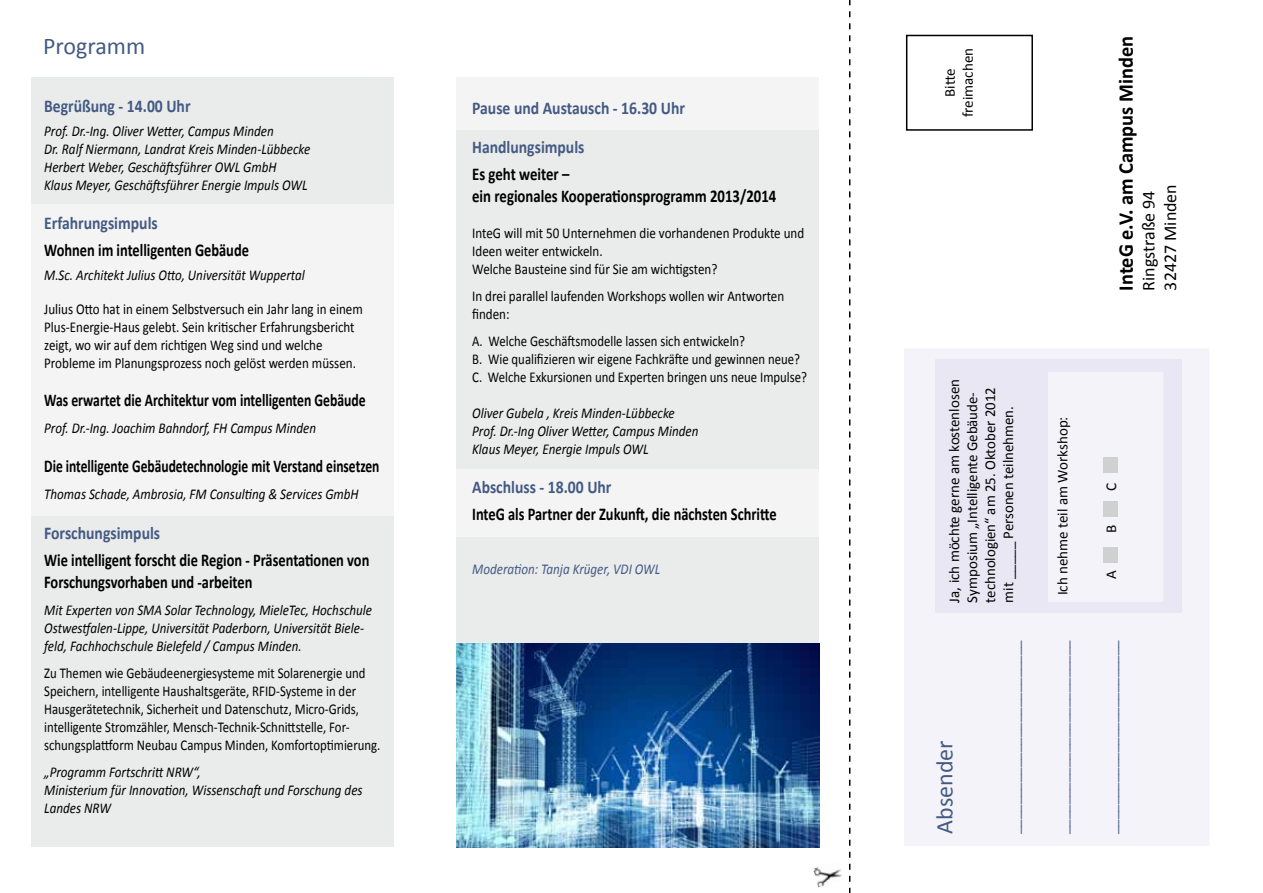
<style>
.page{position:relative;width:1263px;height:893px;background:#fff}
.page>*{position:absolute;margin:0;border:0;box-sizing:border-box;transform-origin:0 0}
.t1{font:24px "Calibri";color:#435a83}
.t2{font:700 21px "Calibri";color:#000}
.t3{font:700 18px/21.6px "Calibri";color:#000;scale:.8 1}
.t4{font:700 18px/39.6px "Calibri";color:#435a83;scale:.87 1}
.t5{font:700 18px/21.6px "Calibri";color:#000;scale:.82 1}
.t6{font:700 18px "Calibri";color:#000;scale:.75 1}
.t7{font:700 18px "Calibri";color:#000;scale:.76 1}
.t8{font:18px/21.6px "Calibri";color:#000}
.t9{font:italic 15px/18px "Calibri";color:#000;scale:.87 1}
.t10{font:15px/18px "Calibri";color:#000;scale:.85 1}
.t11{font:15px/18px "Calibri";color:#000;scale:.87 1}
.t12{font:15px/18px "Calibri";color:#000;text-align:center}
.t13{font:15px "Calibri";color:#435a83}
.t14{font:italic 15px "Calibri";color:#435a83;scale:.87 1}
</style>
<div class="page">
<svg style="left:849px;top:0;width:1px;height:893px"></svg>
<div style="left:31px;top:515px;width:363px;height:332px;background:#eaebeb"></div>
<div style="left:31px;top:77px;width:363px;height:127px;background:#eaebeb"></div>
<div style="left:31px;top:204px;width:363px;height:311px;background:#f4f4f4"></div>
<div style="left:457px;top:537px;width:362px;height:107px;background:#eaebeb"></div>
<div style="left:457px;top:469px;width:362px;height:68px;background:#f4f4f4"></div>
<div style="left:457px;top:129px;width:362px;height:340px;background:#eaebeb"></div>
<div style="left:457px;top:77px;width:362px;height:52px;background:#f4f4f4"></div>
<img style="left:457px;top:644px;width:362px;height:203px">
<div style="left:906px;top:35px;width:127px;height:96px;border:2px solid #000"></div>
<div style="left:905px;top:349px;width:304px;height:496px;background:#f4f3f9"></div>
<div style="left:904px;top:348px;width:305px;height:498px;border:2px solid #f4f3f9"></div>
<div style="left:935px;top:359px;width:246px;height:253px;background:#e8e7f3"></div>
<div style="left:1048px;top:373px;width:115px;height:228px;background:#f4f3f9"></div>
<div style="left:1048px;top:372px;width:115px;height:230px;border:2px solid #f4f3f9"></div>
<div style="left:1103px;top:547px;width:15px;height:15px;background:#cfd0d0"></div>
<div style="left:1103px;top:457px;width:15px;height:16px;background:#cfd0d0"></div>
<div style="left:1103px;top:501px;width:15px;height:15px;background:#cfd0d0"></div>
<img style="left:813px;top:867px;width:30px;height:20px">
<h1 class="t1" style="left:43px;top:31px;width:104px">Programm</h1>
<p class="t4" style="left:44px;top:86px;width:170px">Begrüßung - 14.00 Uhr</p>
<p class="t9" style="left:44px;top:121px;width:307px">Prof. Dr.-Ing. Oliver Wetter, Campus Minden<br>Dr. Ralf Niermann, Landrat Kreis Minden-Lübbecke Herbert Weber, Geschäftsführer OWL GmbH<br>Klaus Meyer, Geschäftsführer Energie Impuls OWL</p>
<p class="t4" style="left:44px;top:203px;width:132px">Erfahrungsimpuls</p>
<p class="t3" style="left:44px;top:239px;width:257px">Wohnen im intelligenten Gebäude</p>
<p class="t9" style="left:44px;top:265px;width:301px">M.Sc. Architekt Julius Otto, Universität Wuppertal</p>
<p class="t11" style="left:44px;top:299px;width:368px">Julius Otto hat in einem Selbstversuch ein Jahr lang in einem Plus-Energie-Haus gelebt. Sein kritischer Erfahrungsbericht zeigt, wo wir auf dem richtigen Weg sind und welche Probleme im Planungsprozess noch gelöst werden müssen.</p>
<p class="t7" style="left:44px;top:389px;width:425px">Was erwartet die Architektur vom intelligenten Gebäude</p>
<p class="t9" style="left:44px;top:418px;width:314px">Prof. Dr.-Ing. Joachim Bahndorf, FH Campus Minden</p>
<p class="t6" style="left:44px;top:455px;width:448px">Die intelligente Gebäudetechnologie mit Verstand einsetzen</p>
<p class="t9" style="left:44px;top:485px;width:363px">Thomas Schade, Ambrosia, FM Consulting &amp; Services GmbH</p>
<p class="t4" style="left:44px;top:512px;width:135px">Forschungsimpuls</p>
<p class="t3" style="left:44px;top:548px;width:408px">Wie intelligent forscht die Region - Präsentationen von<br>Forschungsvorhaben und -arbeiten</p>
<p class="t9" style="left:44px;top:600px;width:378px">Mit Experten von SMA Solar Technology, MieleTec, Hochschule<br>Ostwestfalen-Lippe, Universität Paderborn, Universität Biele&shy;feld, Fachhochschule Bielefeld / Campus Minden.</p>
<p class="t10" style="left:44px;top:663px;width:397px">Zu Themen wie Gebäudeenergiesysteme mit Solarenergie und Speichern, intelligente Haushaltsgeräte, RFID-Systeme in der Hausgerätetechnik, Sicherheit und Datenschutz, Micro-Grids, intelligente Stromzähler, Mensch-Technik-Schnittstelle, For&shy;schungsplattform Neubau Campus Minden, Komfortoptimierung.</p>
<p class="t9" style="left:44px;top:762px;width:367px">„Programm Fortschritt NRW“,<br>Ministerium für Innovation, Wissenschaft und Forschung des<br>Landes NRW</p>
<p class="t4" style="left:472px;top:87px;width:246px">Pause und Austausch - 16.30 Uhr<br>Handlungsimpuls</p>
<p class="t5" style="left:472px;top:163px;width:372px">Es geht weiter –<br>ein regionales Kooperationsprogramm 2013/2014</p>
<p class="t11" style="left:472px;top:223px;width:383px">InteG will mit 50 Unternehmen die vorhandenen Produkte und<br>Ideen weiter entwickeln.<br>Welche Bausteine sind für Sie am wichtigsten?</p>
<p class="t11" style="left:472px;top:286px;width:360px">In drei parallel laufenden Workshops wollen wir Antworten finden:</p>
<p class="t10" style="left:472px;top:331px;width:395px">A. Welche Geschäftsmodelle lassen sich entwickeln?<br>B. Wie qualifizieren wir eigene Fachkräfte und gewinnen neue?<br>C. Welche Exkursionen und Experten bringen uns neue Impulse?</p>
<p class="t9" style="left:472px;top:403px;width:262px">Oliver Gubela , Kreis Minden-Lübbecke<br>Prof. Dr.-Ing Oliver Wetter, Campus Minden<br>Klaus Meyer, Energie Impuls OWL</p>
<p class="t4" style="left:472px;top:467px;width:162px">Abschluss - 18.00 Uhr</p>
<p class="t3" style="left:472px;top:503px;width:382px">InteG als Partner der Zukunft, die nächsten Schritte</p>
<p class="t14" style="left:472px;top:560px;width:218px">Moderation: Tanja Krüger, VDI OWL</p>
<p class="t12" style="left:940px;top:117px;width:71px;rotate:-90deg">Bitte freimachen</p>
<p class="t12" style="left:944px;top:603px;width:225px;text-align:left;rotate:-90deg">Ja, ich möchte gerne am kostenlosen Symposium „Intelligente Gebäude&shy;technologien“ am 25. Oktober 2012 mit _____ Personen teilnehmen.</p>
<h2 class="t2" style="left:1113px;top:291px;width:256px;rotate:-90deg">InteG e.V. am Campus Minden</h2>
<p class="t8" style="left:1137px;top:291px;width:108px;rotate:-90deg">Ringstraße 94<br>32427 Minden</p>
<p class="t12" style="left:1053px;top:595px;width:180px;rotate:-90deg">Ich nehme teil am Workshop:</p>
<p class="t12" style="left:1101px;top:491px;width:10px;rotate:-90deg">C</p>
<p class="t12" style="left:1101px;top:533px;width:10px;rotate:-90deg">B</p>
<p class="t12" style="left:1101px;top:579px;width:10px;rotate:-90deg">A</p>
<h1 class="t1" style="left:929px;top:834px;width:95px;rotate:-90deg">Absender</h1>
<p class="t13" style="left:1005px;top:834px;width:196px;rotate:-90deg">__________________________</p>
<p class="t13" style="left:1053px;top:834px;width:196px;rotate:-90deg">__________________________</p>
<p class="t13" style="left:1102px;top:834px;width:196px;rotate:-90deg">__________________________</p>
</div>
